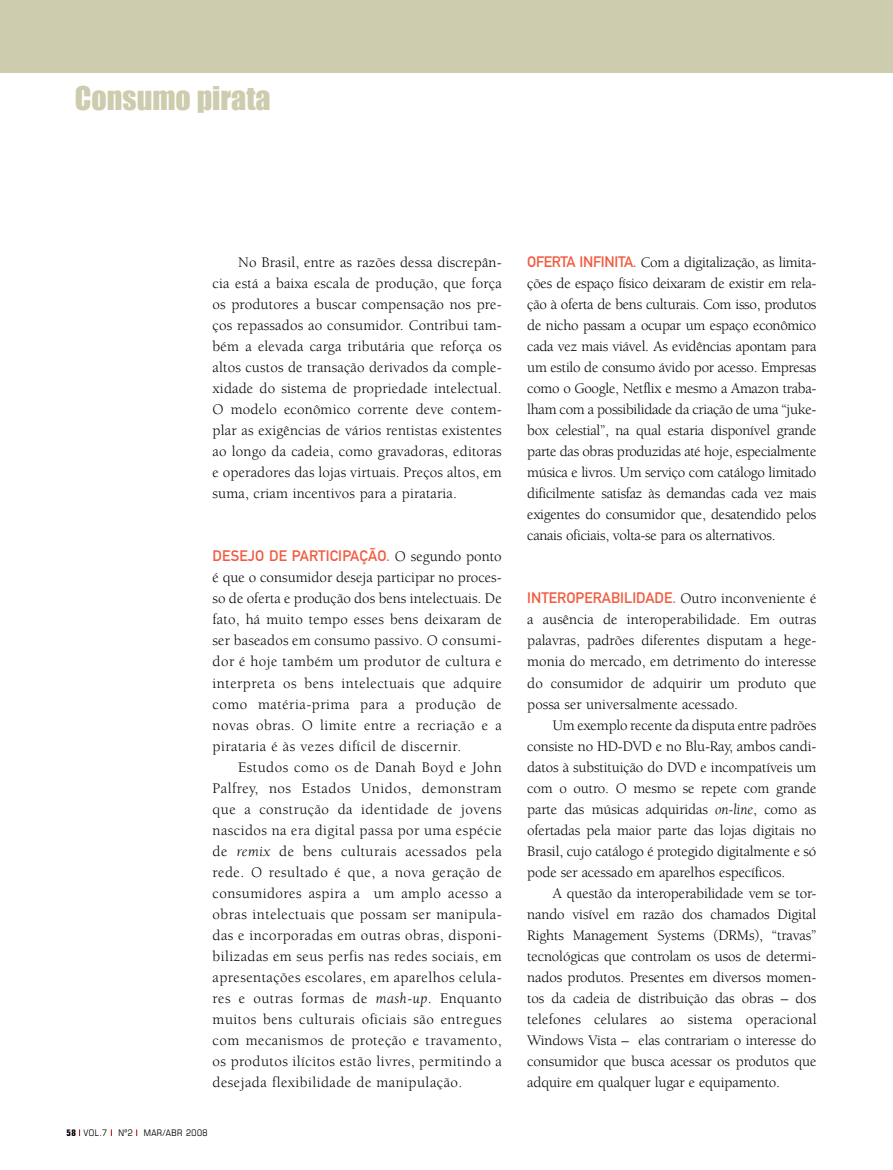
<style>
.page{position:relative;width:893px;height:1170px;background:#fff}
.page>*{position:absolute;margin:0;border:0;box-sizing:border-box;transform-origin:0 0}
.t1{font:30px "Impact";color:#ceccae}
.t2{font:15px/21px "Berkeley";color:#000;text-align:justify}
.t3{font:15px "DIN Mittelschrift";color:#f15b40}
.t4{font:condensed 9px "Eurostile";letter-spacing:.05em;color:#000}
.s1{font-family:"Berkeley";color:#000}
.s2{font-style:italic}
.s3{font-weight:700}
.s4{font-family:"DIN Mittelschrift";color:#f15b40}
</style>
<div class="page">
<div style="left:0;top:0;width:893px;height:72px;background:#ceccae"></div>
<h1 class="t1" style="left:75px;top:80px;width:197px">CONSUMO PIRATA</h1>
<p class="t2" style="left:213px;top:252px;width:291px;text-indent:26px">No Brasil, entre as razões dessa discrepân&shy;cia está a baixa escala de produção, que força os produtores a buscar compensação nos pre&shy;ços repassados ao consumidor. Contribui tam&shy;bém a elevada carga tributária que reforça os altos custos de transação derivados da comple&shy;xidade do sistema de propriedade intelectual.<br>O modelo econômico corrente deve contem&shy;plar as exigências de vários rentistas existentes ao longo da cadeia, como gravadoras, editoras e operadores das lojas virtuais. Preços altos, em suma, criam incentivos para a pirataria.</p>
<p class="t3" style="left:213px;top:547px;width:291px">DESEJO DE PARTICIPAÇÃO. <span class="s1">O segundo ponto</span></p>
<p class="t2" style="left:213px;top:567px;width:291px">é que o consumidor deseja participar no proces&shy;so de oferta e produção dos bens intelectuais. De fato, há muito tempo esses bens deixaram de ser baseados em consumo passivo. O consumi&shy;dor é hoje também um produtor de cultura e interpreta os bens intelectuais que adquire como matéria-prima para a produção de novas obras. O limite entre a recriação e a pirataria é às vezes difícil de discernir.</p>
<p class="t2" style="left:213px;top:756px;width:291px;text-indent:26px">Estudos como os de Danah Boyd e John Palfrey, nos Estados Unidos, demonstram que a construção da identidade de jovens nascidos na era digital passa por uma espécie de <span class="s2">remix</span> de bens culturais acessados pela rede. O resultado é que, a nova geração de consumidores aspira a um amplo acesso a obras intelectuais que possam ser manipula&shy;das e incorporadas em outras obras, disponi&shy;bilizadas em seus perfis nas redes sociais, em apresentações escolares, em aparelhos celula&shy;res e outras formas de <span class="s2">mash-up</span>. Enquanto muitos bens culturais oficiais são entregues com mecanismos de proteção e travamento, os produtos ilícitos estão livres, permitindo a desejada flexibilidade de manipulação.</p>
<p class="t4" style="left:66px;top:1127px;width:143px"><span class="s3">58</span> VOL.7 Nº2 MAR/ABR 2008</p>
<p class="t2" style="left:527px;top:252px;width:291px"><span class="s4">OFERTA INFINITA.</span> Com a digitalização, as limita&shy;ções de espaço físico deixaram de existir em rela&shy;ção à oferta de bens culturais. Com isso, produtos de nicho passam a ocupar um espaço econômico cada vez mais viável. As evidências apontam para um estilo de consumo ávido por acesso. Empresas como o Google, Netflix e mesmo a Amazon traba&shy;lham com a possibilidade da criação de uma “juke&shy;box celestial”, na qual estaria disponível grande parte das obras produzidas até hoje, especialmente música e livros. Um serviço com catálogo limitado dificilmente satisfaz às demandas cada vez mais exigentes do consumidor que, desatendido pelos canais oficiais, volta-se para os alternativos.</p>
<p class="t3" style="left:527px;top:589px;width:291px">INTEROPERABILIDADE. <span class="s1">Outro inconveniente é</span></p>
<p class="t2" style="left:527px;top:609px;width:291px">a ausência de interoperabilidade. Em outras palavras, padrões diferentes disputam a hege&shy;monia do mercado, em detrimento do interesse do consumidor de adquirir um produto que possa ser universalmente acessado.</p>
<p class="t2" style="left:527px;top:714px;width:291px;text-indent:26px">Um exemplo recente da disputa entre padrões consiste no HD-DVD e no Blu-Ray, ambos candi&shy;datos à substituição do DVD e incompatíveis um com o outro. O mesmo se repete com grande parte das músicas adquiridas <span class="s2">on-line</span>, como as ofertadas pela maior parte das lojas digitais no Brasil, cujo catálogo é protegido digitalmente e só pode ser acessado em aparelhos específicos.</p>
<p class="t2" style="left:527px;top:882px;width:291px;text-indent:26px">A questão da interoperabilidade vem se tor&shy;nando visível em razão dos chamados Digital Rights Management Systems (DRMs), “travas” tecnológicas que controlam os usos de determi&shy;nados produtos. Presentes em diversos momen&shy;tos da cadeia de distribuição das obras – dos telefones celulares ao sistema operacional Windows Vista – elas contrariam o interesse do consumidor que busca acessar os produtos que adquire em qualquer lugar e equipamento.</p>
</div>
